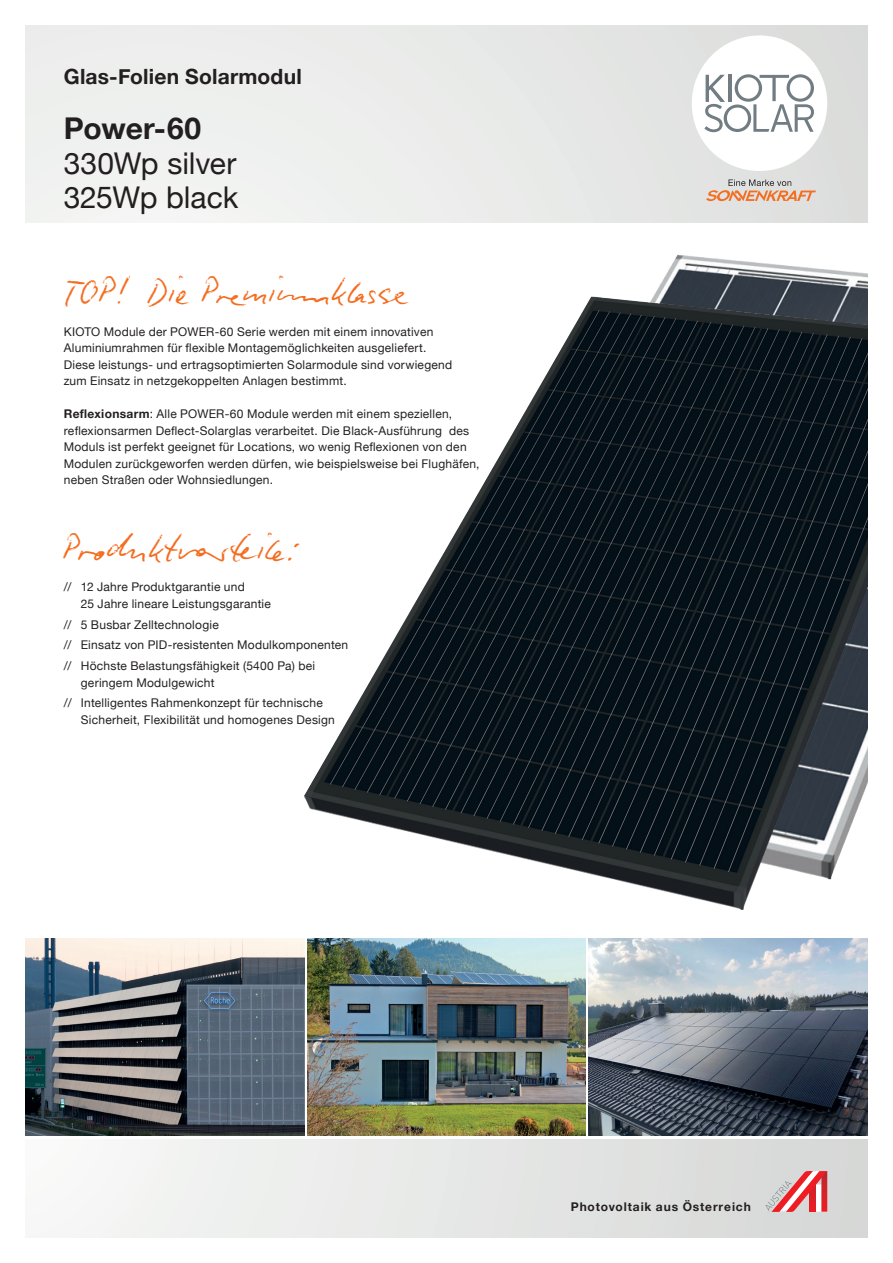
<style>
.page{position:relative;width:893px;height:1263px;background:#fff}
.page>*{position:absolute;margin:0;border:0;box-sizing:border-box;transform-origin:0 0}
.t1{font:37.5px "Biro Script Standard";letter-spacing:-.005em;color:#f36e21}
.t2{font:30px/34.5px "Helvetica Neue";letter-spacing:-.005em;color:#231f20}
.t3{font:700 30px "Helvetica Neue";letter-spacing:-.005em;color:#231f20}
.t4{font:700 21px "Helvetica Neue";letter-spacing:.01em;color:#231f20}
.t5{font:12px/16.5px "Helvetica Neue";letter-spacing:.02em;color:#231f20}
.t6{font:700 12px "Helvetica Neue";letter-spacing:.07em;color:#231f20}
.s1{font-weight:700}
</style>
<div class="page">
<div style="left:26px;top:1140px;width:841px;height:98px;background:linear-gradient(to right,#f8f9f8,#d5d7d6)"></div>
<div style="left:26px;top:26px;width:841px;height:196px;background:linear-gradient(to right,#f3f4f3,#dedfde)"></div>
<svg style="left:765px;top:1171px;width:62px;height:41px;background:#e19597"></svg>
<img style="left:26px;top:939px;width:278px;height:196px">
<img style="left:589px;top:939px;width:278px;height:196px">
<img style="left:307px;top:939px;width:279px;height:196px">
<div style="left:692px;top:35px;width:135px;height:136px;background:#fff;border-radius:50%"></div>
<svg style="left:704px;top:74px;width:110px;height:58px"></svg>
<svg style="left:706px;top:179px;width:110px;height:22px;background:#dbbdab"></svg>
<img style="left:665px;top:254px;width:202px;height:22px">
<img style="left:304px;top:276px;width:563px;height:634px">
<h3 class="t4" style="left:64px;top:60px;width:240px">Glas-Folien Solarmodul</h3>
<h2 class="t3" style="left:64px;top:105px;width:139px">Power-60</h2>
<h2 class="t2" style="left:64px;top:148px;width:176px">330Wp silver<br>325Wp black</h2>
<h1 class="t1" style="left:64px;top:268px;width:346px">TOP! Die Premiumklasse</h1>
<p class="t5" style="left:64px;top:324px;width:390px">KIOTO Module der POWER-60 Serie werden mit einem innovativen Aluminiumrahmen für flexible Montagemöglichkeiten ausgeliefert.<br>Diese leistungs- und ertragsoptimierten Solarmodule sind vorwiegend zum Einsatz in netzgekoppelten Anlagen bestimmt.</p>
<p class="t5" style="left:64px;top:407px;width:417px"><span class="s1">Reflexionsarm</span>: Alle POWER-60 Module werden mit einem speziellen, reflexionsarmen Deflect-Solarglas verarbeitet. Die Black-Ausführung des Moduls ist perfekt geeignet für Locations, wo wenig Reflexionen von den Modulen zurückgeworfen werden dürfen, wie beispielsweise bei Flughäfen, neben Straßen oder Wohnsiedlungen.</p>
<h1 class="t1" style="left:64px;top:525px;width:238px">Produktvorteile:</h1>
<p class="t5" style="left:81px;top:579px;width:192px;text-indent:-17px">// 12 Jahre Produktgarantie und<br>25 Jahre lineare Leistungsgarantie</p>
<p class="t5" style="left:64px;top:615px;width:286px;line-height:20.7px">// 5 Busbar Zelltechnologie<br>// Einsatz von PID-resistenten Modulkomponenten // Höchste Belastungsfähigkeit (5400 Pa) bei</p>
<p class="t5" style="left:64px;top:673px;width:261px;line-height:20.7px;text-indent:17px">geringem Modulgewicht<br>// Intelligentes Rahmenkonzept für technische</p>
<p class="t5" style="left:81px;top:712px;width:256px">Sicherheit, Flexibilität und homogenes Design</p>
<p class="t6" style="left:571px;top:1197px;width:181px">Photovoltaik aus Österreich</p>
</div>
